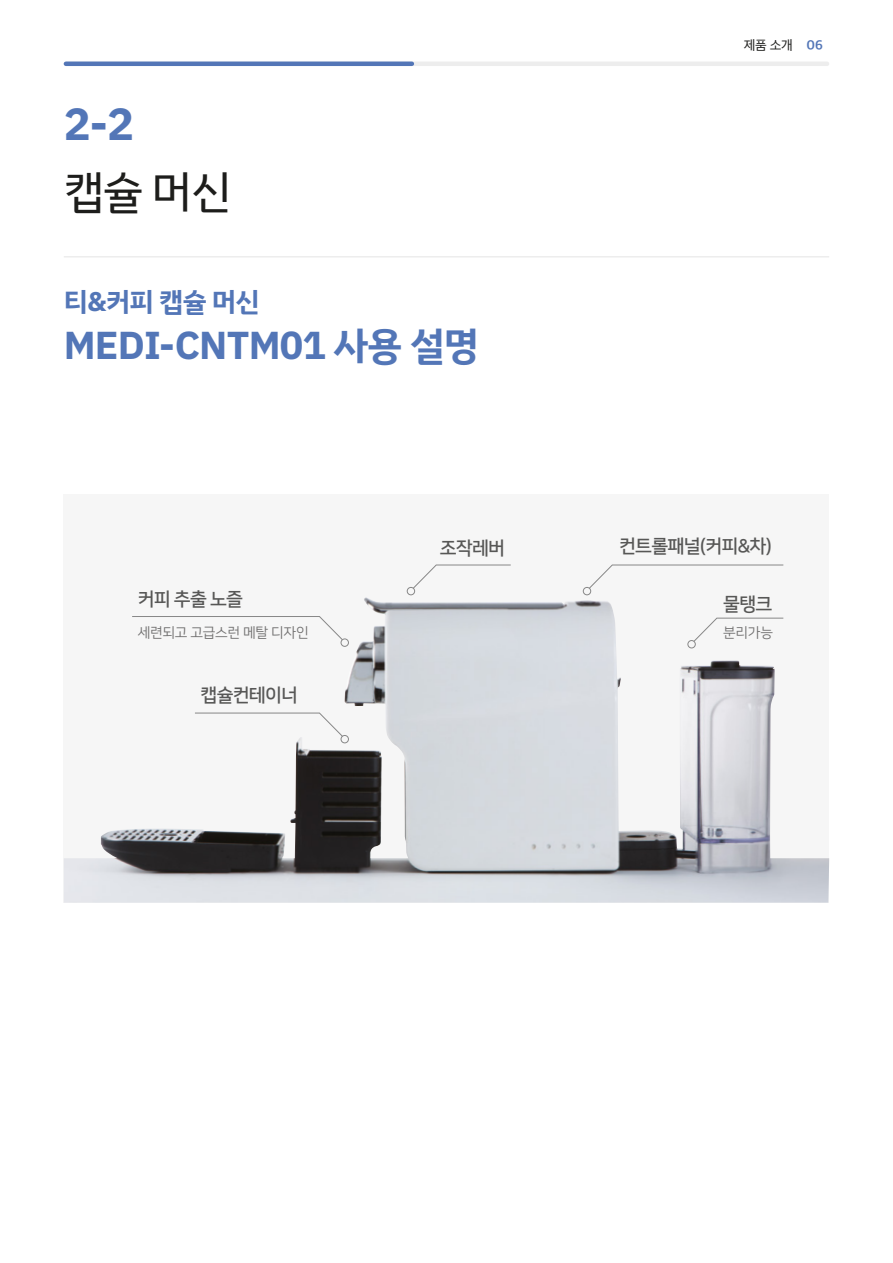
<style>
.page{position:relative;width:893px;height:1263px;background:#fff}
.page>*{position:absolute;margin:0;border:0;box-sizing:border-box;transform-origin:0 0}
.t1{font:45px "IBM Plex Sans KR Text";color:#1d1d1b}
.t2{font:700 45px "IBM Plex Sans KR";color:#5376b7}
.t3{font:700 39px "IBM Plex Sans KR";letter-spacing:-.02em;color:#5376b7}
.t4{font:700 27px "IBM Plex Sans KR";color:#5376b7}
.t5{font:18.6px "Nanum Square B";letter-spacing:-.04em;color:#575756}
.t6{font:13.95px "Nanum Square R";letter-spacing:-.02em;color:#706f6f}
.t7{font:13.5px "Apple SD Gothic Neo";color:#1d1d1b}
.s1{font-weight:700;color:#5376b7}
</style>
<div class="page">
<div style="left:64px;top:494px;width:765px;height:409px;background:#f6f6f6"></div>
<hr style="left:66px;top:62px;width:761px;height:4px;background:#ededed">
<hr style="left:64px;top:256px;width:765px;height:1px;background:#ededed">
<img style="left:64px;top:598px;width:765px;height:305px">
<svg style="left:413px;top:565px;width:98px;height:24px"></svg>
<div style="left:407px;top:587px;width:8px;height:8px;border:1px solid #878787;border-radius:50%"></div>
<svg style="left:589px;top:565px;width:195px;height:24px"></svg>
<div style="left:583px;top:587px;width:8px;height:8px;border:1px solid #878787;border-radius:50%"></div>
<svg style="left:132px;top:616px;width:211px;height:24px"></svg>
<div style="left:341px;top:639px;width:8px;height:7px;border:1px solid #878787;border-radius:50%"></div>
<svg style="left:195px;top:713px;width:148px;height:24px"></svg>
<div style="left:341px;top:735px;width:8px;height:8px;border:1px solid #878787;border-radius:50%"></div>
<svg style="left:693px;top:618px;width:91px;height:24px"></svg>
<div style="left:688px;top:640px;width:7px;height:8px;border:1px solid #878787;border-radius:50%"></div>
<hr style="left:66px;top:62px;width:346px;height:4px;background:#5376b7">
<h1 class="t2" style="left:64px;top:98px;width:72px">2-2</h1>
<h1 class="t1" style="left:64px;top:165px;width:169px">캡슐 머신</h1>
<h3 class="t4" style="left:64px;top:286px;width:197px">티&amp;커피 캡슐 머신</h3>
<h2 class="t3" style="left:64px;top:323px;width:416px">MEDI-CNTM01 사용 설명</h2>
<p class="t7" style="left:744px;top:38px;width:81px">제품 소개 <span class="s1">06</span></p>
<p class="t5" style="left:440px;top:538px;width:67px">조작레버</p>
<p class="t5" style="left:619px;top:536px;width:154px">컨트롤패널(커피&amp;차)</p>
<p class="t5" style="left:138px;top:589px;width:107px">커피 추출 노즐</p>
<p class="t5" style="left:723px;top:594px;width:51px">물탱크</p>
<p class="t6" style="left:138px;top:625px;width:172px">세련되고 고급스런 메탈 디자인</p>
<p class="t6" style="left:723px;top:625px;width:51px">분리가능</p>
<p class="t5" style="left:200px;top:685px;width:99px">캡슐컨테이너</p>
</div>
